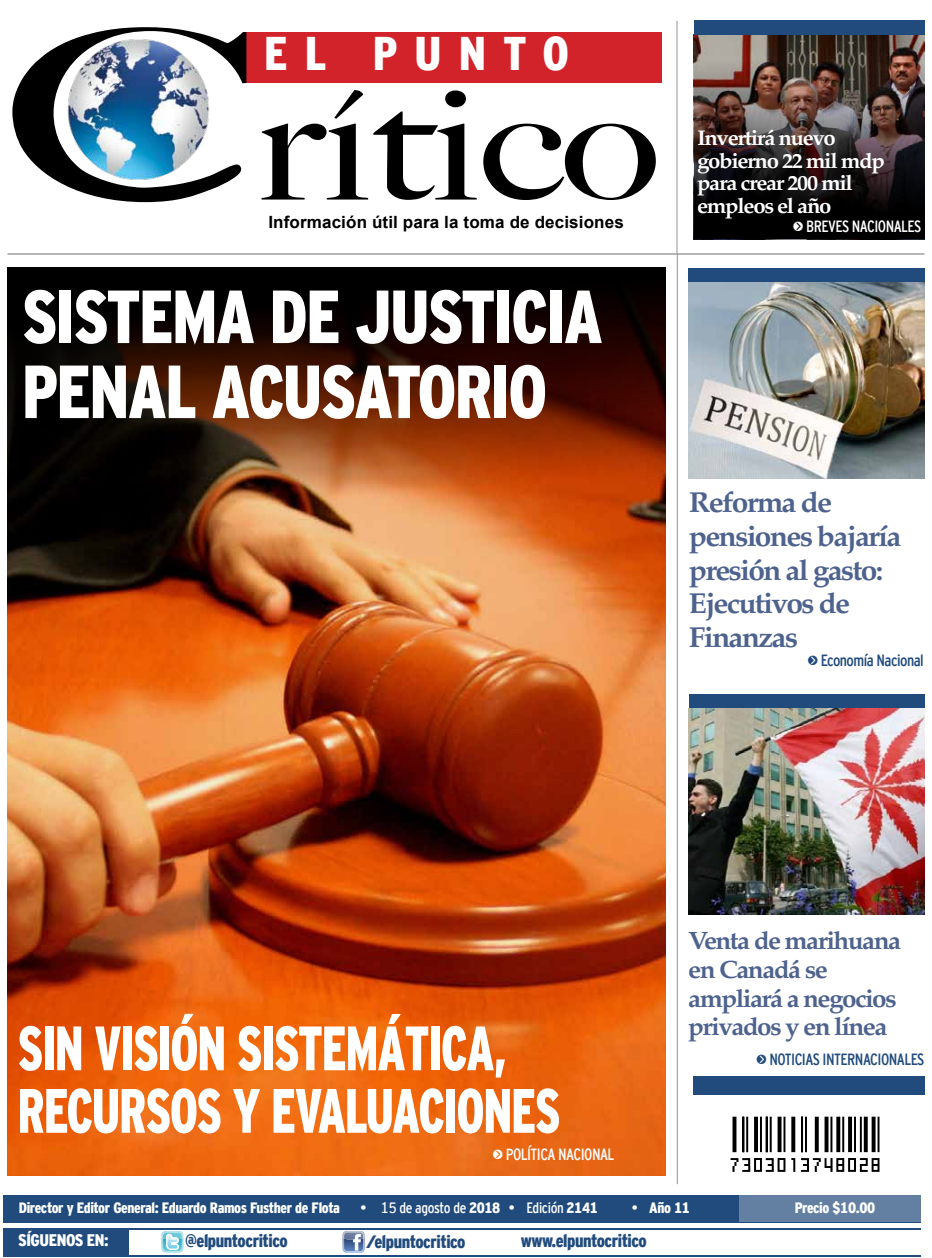
<style>
.page{position:relative;width:932px;height:1258px;background:#fff}
.page>*{position:absolute;margin:0;border:0;box-sizing:border-box;transform-origin:0 0}
.t1{font:900 75px/75px "Interstate Cond Mono";letter-spacing:-.025em;color:#fff;scale:.92 1}
.t2{font:900 62.5px "Interstate Cond Mono";letter-spacing:-.025em;color:#fff;scale:.8 1}
.t3{font:900 47.12px "Interstate Cond Mono";letter-spacing:.36em;color:#fff}
.t4{font:700 28.75px/33.8px "Palatino";letter-spacing:-.06em;color:#4e628e;scale:1.04 1}
.t5{font:700 25px/28.8px "Palatino";letter-spacing:-.06em;color:#4e628e;scale:1.04 1}
.t6{font:700 21.25px/22.5px "Palatino";letter-spacing:-.055em;color:#fff;scale:1.04 1}
.t7{font:900 18px "Interstate Cond Mono";letter-spacing:-.025em;color:#214b7c}
.t8{font:700 16.88px "Arial";letter-spacing:.005em;color:#000}
.t9{font:900 16.75px "Interstate Cond Mono";letter-spacing:-.025em;color:#fff}
.t10{font:16.25px "Interstate Cond Mono";letter-spacing:-.035em;color:#214b7c}
.t11{font:16.25px "Interstate Cond Mono";letter-spacing:-.035em;color:#fff}
.t12{font:900 15px "Interstate Cond Mono";letter-spacing:-.025em;color:#fff}
.t13{font:15px "Interstate Cond Mono";letter-spacing:-.02em;color:#fff}
.s1{font-family:"KG Arrows";font-size:17.5px}
.s2{font-weight:900}
.s3{font-weight:400}
.s4{color:#214b7c}
</style>
<div class="page">
<img style="left:689px;top:708px;width:236px;height:207px">
<img style="left:7px;top:554px;width:659px;height:622px">
<hr style="left:3px;top:1255px;width:918px;height:2px;background:#214b7c">
<div style="left:4px;top:1195px;width:917px;height:27px;background:#214b7c"></div>
<hr style="left:7px;top:254px;width:917px;height:1px;background:#6d6e71">
<div style="left:3px;top:1229px;width:126px;height:28px;background:#214b7c"></div>
<hr style="left:3px;top:1228px;width:918px;height:1px;background:#214b7c">
<div style="left:739px;top:1194px;width:186px;height:28px;background:#6380a3"></div>
<svg style="left:730px;top:1117px;width:149px;height:55px"></svg>
<div style="left:244px;top:32px;width:418px;height:51px;background:#d2232a"></div>
<img style="left:12px;top:27px;width:234px;height:175px">
<svg style="left:262px;top:90px;width:394px;height:110px"></svg>
<svg style="left:162px;top:1231px;width:21px;height:21px"></svg>
<svg style="left:343px;top:1231px;width:22px;height:22px"></svg>
<div style="left:693px;top:20px;width:231px;height:15px;background:#214b7c"></div>
<div style="left:689px;top:268px;width:236px;height:19px;background:#214b7c"></div>
<div style="left:689px;top:694px;width:236px;height:14px;background:#214b7c"></div>
<hr style="left:677px;top:21px;width:1px;height:233px;background:#939598">
<img style="left:693px;top:35px;width:231px;height:204px">
<hr style="left:677px;top:254px;width:1px;height:930px;background:#939598">
<img style="left:689px;top:282px;width:235px;height:196px">
<div style="left:693px;top:1076px;width:231px;height:18px;background:#214b7c"></div>
<svg style="left:7px;top:268px;width:659px;height:286px;background:#4e240e"></svg>
<h3 class="t3" style="left:264px;top:27px;width:306px">EL PUNTO</h3>
<p class="t8" style="left:268px;top:211px;width:357px">Información útil para la toma de decisiones</p>
<h1 class="t1" style="left:22px;top:279px;width:633px">SISTEMA DE JUSTICIA<br>PENAL ACUSATORIO</h1>
<h3 class="t6" style="left:697px;top:126px;width:182px">Invertirá nuevo gobierno 22 mil mdp para crear 200 mil empleos el año</h3>
<p class="t11" style="left:793px;top:218px;width:130px"><span class="s1">u</span> BREVES NACIONALES</p>
<h3 class="t4" style="left:689px;top:485px;width:206px">Reforma de pensiones bajaría presión al gasto:<br>Ejecutivos de<br>Finanzas</h3>
<p class="t10" style="left:808px;top:651px;width:118px"><span class="s1">u</span> Economía Nacional</p>
<h2 class="t2" style="left:18px;top:1014px;width:613px">SIN VISIÓN SISTEMÁTICA,</h2>
<h2 class="t2" style="left:18px;top:1076px;width:680px">RECURSOS Y EVALUACIONES</h2>
<p class="t11" style="left:493px;top:1146px;width:123px"><span class="s1">u</span> POLÍTICA NACIONAL</p>
<h3 class="t5" style="left:688px;top:925px;width:206px">Venta de marihuana en Canadá se ampliará a negocios privados y en línea</h3>
<p class="t10" style="left:757px;top:1051px;width:169px"><span class="s1">u</span> NOTICIAS INTERNACIONALES</p>
<p class="t12" style="left:19px;top:1200px;width:323px">Director y Editor General: Eduardo Ramos Fusther de Flota</p>
<p class="t13" style="left:360px;top:1199px;width:239px">• 15 de agosto de <span class="s2">2018</span> • Edición <span class="s2">2141</span></p>
<p class="t12" style="left:632px;top:1200px;width:60px"><span class="s3">•</span> Año 11</p>
<p class="t12" style="left:795px;top:1200px;width:82px">Precio $10.00</p>
<p class="t9" style="left:18px;top:1231px;width:96px">SÍGUENOS EN:<span class="s4">:</span></p>
<p class="t7" style="left:185px;top:1231px;width:104px">@elpuntocritico</p>
<p class="t7" style="left:366px;top:1231px;width:101px">/elpuntocritico</p>
<p class="t7" style="left:521px;top:1230px;width:128px">www.elpuntocritico</p>
</div>
